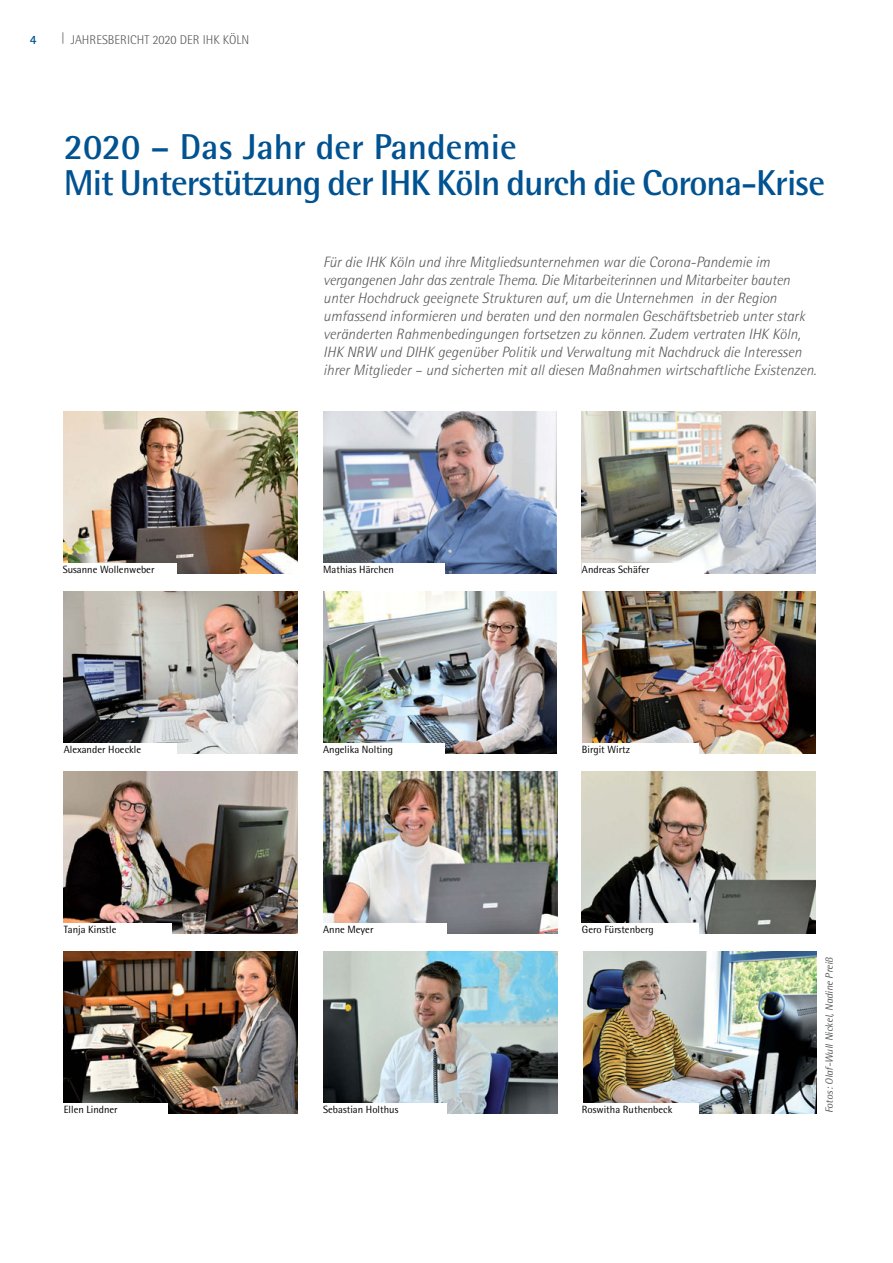
<style>
.page{position:relative;width:893px;height:1263px;background:#fff}
.page>*{position:absolute;margin:0;border:0;box-sizing:border-box;transform-origin:0 0}
.t1{font:700 36px/36px "Rotis Semi Sans";letter-spacing:-.025em;color:#005291}
.t2{font:italic 300 15px/18px "Rotis Semi Sans";color:#58595b}
.t3{font:300 12.75px "Rotis Semi Sans";color:#58595b}
.t4{font:700 12.75px "Rotis Semi Sans";color:#005291}
.t5{font:10.5px "Rotis Semi Sans";color:#000}
.t6{font:italic 10.5px "Rotis Semi Sans";letter-spacing:-.005em;color:#58595b}
</style>
<div class="page">
<img style="left:64px;top:411px;width:233px;height:162px">
<div style="left:60px;top:563px;width:116px;height:17px;background:#fff"></div>
<img style="left:64px;top:591px;width:233px;height:162px">
<div style="left:60px;top:743px;width:116px;height:17px;background:#fff"></div>
<img style="left:64px;top:771px;width:233px;height:162px">
<div style="left:60px;top:923px;width:112px;height:28px;background:#fff"></div>
<img style="left:582px;top:411px;width:233px;height:162px">
<div style="left:582px;top:563px;width:121px;height:17px;background:#fff"></div>
<img style="left:323px;top:771px;width:234px;height:162px">
<div style="left:323px;top:923px;width:123px;height:17px;background:#fff"></div>
<img style="left:323px;top:591px;width:233px;height:162px">
<div style="left:323px;top:743px;width:122px;height:17px;background:#fff"></div>
<img style="left:323px;top:411px;width:233px;height:162px">
<div style="left:323px;top:563px;width:122px;height:17px;background:#fff"></div>
<img style="left:582px;top:771px;width:233px;height:162px">
<div style="left:578px;top:923px;width:121px;height:17px;background:#fff"></div>
<img style="left:583px;top:591px;width:233px;height:162px">
<div style="left:578px;top:743px;width:121px;height:17px;background:#fff"></div>
<img style="left:64px;top:951px;width:234px;height:162px">
<div style="left:60px;top:1103px;width:108px;height:17px;background:#fff"></div>
<img style="left:324px;top:951px;width:233px;height:162px">
<div style="left:323px;top:1103px;width:123px;height:17px;background:#fff"></div>
<img style="left:583px;top:951px;width:233px;height:162px">
<div style="left:578px;top:1103px;width:121px;height:17px;background:#fff"></div>
<p class="t4" style="left:30px;top:32px;width:8px">4</p>
<p class="t3" style="left:62px;top:32px;width:189px">| JAHRESBERICHT 2020 DER IHK KÖLN</p>
<h1 class="t1" style="left:64px;top:129px;width:763px">2020 – Das Jahr der Pandemie<br>Mit Unterstützung der IHK Köln durch die Corona-Krise</h1>
<p class="t2" style="left:323px;top:253px;width:495px">Für die IHK Köln und ihre Mitgliedsunternehmen war die Corona-Pandemie im vergangenen Jahr das zentrale Thema. Die Mitarbeiterinnen und Mitarbeiter bauten unter Hochdruck geeignete Strukturen auf, um die Unternehmen in der Region umfassend informieren und beraten und den normalen Geschäftsbetrieb unter stark veränderten Rahmenbedingungen fortsetzen zu können. Zudem vertraten IHK Köln, IHK NRW und DIHK gegenüber Politik und Verwaltung mit Nachdruck die Interessen ihrer Mitglieder – und sicherten mit all diesen Maßnahmen wirtschaftliche Existenzen.</p>
<p class="t5" style="left:63px;top:564px;width:93px">Susanne Wollenweber</p>
<p class="t5" style="left:323px;top:564px;width:72px">Mathias Härchen</p>
<p class="t5" style="left:582px;top:564px;width:69px">Andreas Schäfer</p>
<p class="t5" style="left:64px;top:744px;width:79px">Alexander Hoeckle</p>
<p class="t5" style="left:323px;top:744px;width:72px">Angelika Nolting</p>
<p class="t5" style="left:582px;top:744px;width:50px">Birgit Wirtz</p>
<p class="t5" style="left:64px;top:924px;width:54px">Tanja Kinstle</p>
<p class="t5" style="left:323px;top:924px;width:52px">Anne Meyer</p>
<p class="t5" style="left:582px;top:924px;width:73px">Gero Fürstenberg</p>
<p class="t5" style="left:64px;top:1104px;width:56px">Ellen Lindner</p>
<p class="t5" style="left:323px;top:1104px;width:77px">Sebastian Holthus</p>
<p class="t5" style="left:582px;top:1104px;width:92px">Roswitha Ruthenbeck</p>
<p class="t6" style="left:823px;top:1113px;width:158px;rotate:-90deg">Fotos: Olaf-Wull Nickel, Nadine Preiß</p>
</div>
